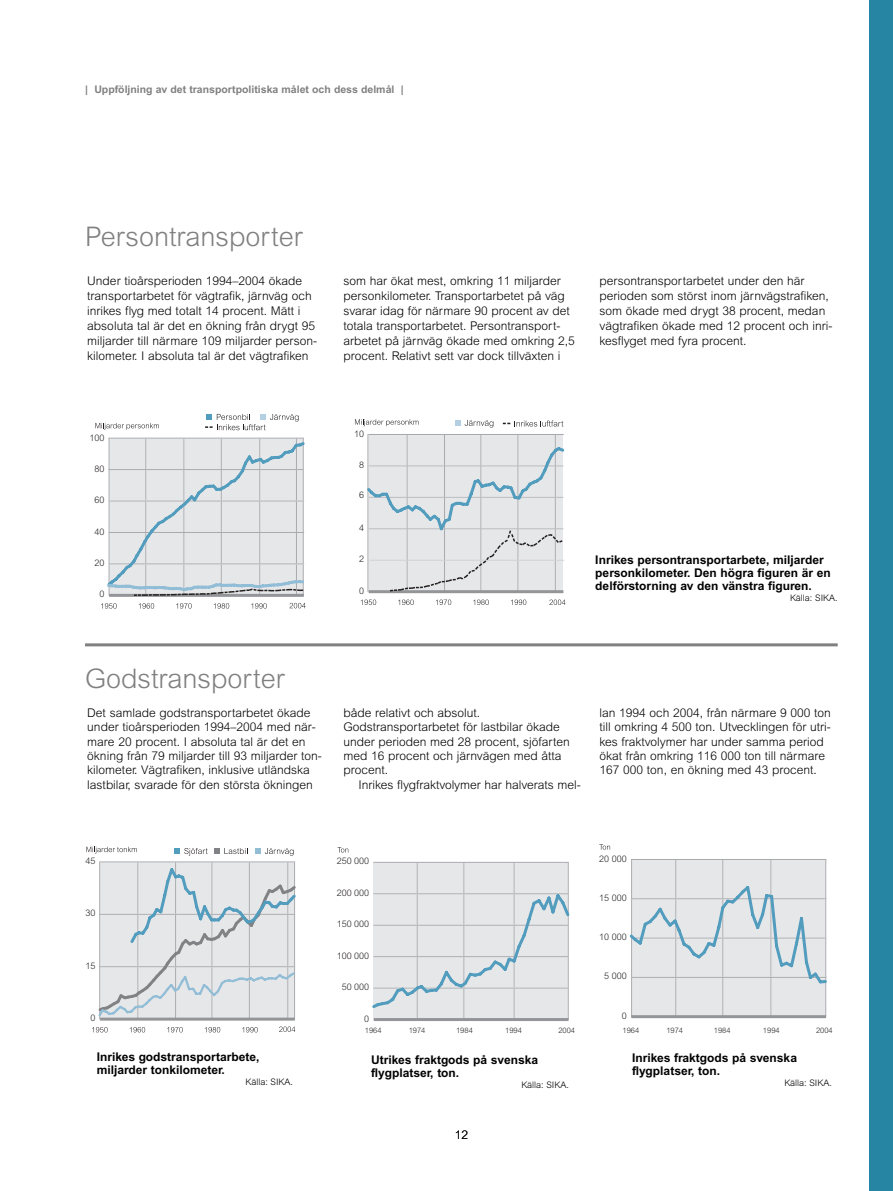
<style>
.page{position:relative;width:893px;height:1191px;background:#fff}
.page>*{position:absolute;margin:0;border:0;box-sizing:border-box;transform-origin:0 0}
.t1{font:300 27px "Arial";color:#808080}
.t2{font:300 12px/15px "Arial";color:#000}
.t3{font:700 12px/12.8px "Arial";color:#000}
.t4{font:700 10.5px "Arial";color:#808080}
.t5{font:300 9px "Arial";color:#231f20}
.t6{font:300 9px "Arial";color:#000}
.t7{font:300 7.5px "Arial";color:#231f20}
</style>
<div class="page">
<div style="left:869px;top:0;width:24px;height:1191px;background:#2585a2"></div>
<hr style="left:109px;top:594px;width:195px;height:3px;background:#939598">
<hr style="left:109px;top:438px;width:195px;height:1px;background:#a8a9ad">
<svg style="left:107px;top:439px;width:198px;height:157px;background:#dbdee2"></svg>
<svg style="left:101px;top:603px;width:16px;height:5px"></svg>
<svg style="left:139px;top:603px;width:15px;height:5px"></svg>
<svg style="left:176px;top:603px;width:16px;height:5px"></svg>
<svg style="left:214px;top:603px;width:15px;height:5px"></svg>
<svg style="left:251px;top:603px;width:16px;height:5px"></svg>
<svg style="left:95px;top:423px;width:64px;height:7px"></svg>
<svg style="left:205px;top:414px;width:94px;height:16px"></svg>
<svg style="left:290px;top:603px;width:16px;height:5px"></svg>
<div style="left:368px;top:434px;width:195px;height:158px;background:#e6e7e9"></div>
<hr style="left:368px;top:434px;width:1px;height:157px;background:#a8a9ad">
<hr style="left:407px;top:434px;width:1px;height:157px;background:#a8a9ad">
<hr style="left:444px;top:434px;width:1px;height:157px;background:#a8a9ad">
<hr style="left:480px;top:434px;width:1px;height:157px;background:#a8a9ad">
<hr style="left:517px;top:434px;width:1px;height:157px;background:#a8a9ad">
<hr style="left:555px;top:434px;width:1px;height:157px;background:#a8a9ad">
<hr style="left:369px;top:590px;width:194px;height:3px;background:#939598">
<hr style="left:369px;top:434px;width:194px;height:1px;background:#a8a9ad">
<svg style="left:367px;top:444px;width:198px;height:148px"></svg>
<svg style="left:361px;top:599px;width:15px;height:6px"></svg>
<svg style="left:398px;top:599px;width:16px;height:6px"></svg>
<svg style="left:436px;top:599px;width:15px;height:6px"></svg>
<svg style="left:473px;top:599px;width:16px;height:6px"></svg>
<svg style="left:511px;top:599px;width:15px;height:6px"></svg>
<svg style="left:455px;top:420px;width:38px;height:7px"></svg>
<svg style="left:355px;top:419px;width:63px;height:7px"></svg>
<svg style="left:502px;top:420px;width:61px;height:6px"></svg>
<svg style="left:549px;top:599px;width:16px;height:6px"></svg>
<hr style="left:249px;top:862px;width:1px;height:157px;background:#a8a9ad">
<hr style="left:287px;top:862px;width:1px;height:157px;background:#a8a9ad">
<hr style="left:294px;top:862px;width:1px;height:157px;background:#a8a9ad">
<hr style="left:99px;top:862px;width:1px;height:157px;background:#a8a9ad">
<hr style="left:137px;top:862px;width:1px;height:157px;background:#a8a9ad">
<hr style="left:175px;top:862px;width:1px;height:157px;background:#a8a9ad">
<hr style="left:212px;top:862px;width:1px;height:157px;background:#a8a9ad">
<hr style="left:100px;top:1017px;width:195px;height:3px;background:#939598">
<hr style="left:100px;top:861px;width:195px;height:1px;background:#a8a9ad">
<svg style="left:98px;top:865px;width:198px;height:153px;background:#dadee2"></svg>
<svg style="left:92px;top:1027px;width:16px;height:5px"></svg>
<svg style="left:130px;top:1027px;width:15px;height:5px"></svg>
<svg style="left:167px;top:1027px;width:16px;height:5px"></svg>
<svg style="left:205px;top:1027px;width:15px;height:5px"></svg>
<svg style="left:242px;top:1027px;width:16px;height:5px"></svg>
<svg style="left:174px;top:848px;width:34px;height:7px"></svg>
<svg style="left:214px;top:848px;width:34px;height:6px"></svg>
<svg style="left:255px;top:848px;width:39px;height:7px"></svg>
<svg style="left:86px;top:846px;width:51px;height:7px"></svg>
<svg style="left:279px;top:1026px;width:16px;height:6px"></svg>
<div style="left:373px;top:862px;width:195px;height:157px;background:#e6e7e9"></div>
<hr style="left:568px;top:862px;width:1px;height:157px;background:#a8a9ad">
<hr style="left:514px;top:862px;width:1px;height:157px;background:#a8a9ad">
<hr style="left:463px;top:862px;width:1px;height:157px;background:#a8a9ad">
<hr style="left:417px;top:862px;width:1px;height:157px;background:#a8a9ad">
<hr style="left:374px;top:1018px;width:194px;height:3px;background:#939598">
<hr style="left:374px;top:862px;width:194px;height:1px;background:#a8a9ad">
<svg style="left:372px;top:891px;width:198px;height:119px"></svg>
<svg style="left:337px;top:847px;width:11px;height:5px"></svg>
<div style="left:631px;top:859px;width:195px;height:158px;background:#e6e7e9"></div>
<hr style="left:631px;top:859px;width:1px;height:157px;background:#a8a9ad">
<hr style="left:675px;top:859px;width:1px;height:157px;background:#a8a9ad">
<hr style="left:722px;top:859px;width:1px;height:157px;background:#a8a9ad">
<hr style="left:770px;top:859px;width:1px;height:157px;background:#a8a9ad">
<hr style="left:825px;top:859px;width:1px;height:157px;background:#a8a9ad">
<hr style="left:631px;top:1015px;width:195px;height:3px;background:#939598">
<hr style="left:631px;top:859px;width:195px;height:1px;background:#a8a9ad">
<svg style="left:629px;top:883px;width:198px;height:103px"></svg>
<svg style="left:599px;top:844px;width:11px;height:5px"></svg>
<hr style="left:85px;top:643px;width:753px;height:3px;background:#808080">
<p class="t4" style="left:85px;top:85px;width:320px">| Uppföljning av det transportpolitiska målet och dess delmål |</p>
<h1 class="t1" style="left:85px;top:226px;width:219px">Persontransporter</h1>
<p class="t2" style="left:87px;top:274px;width:231px">Under tioårsperioden 1994–2004 ökade transportarbetet för vägtrafik, järnväg och inrikes flyg med totalt 14 procent. Mätt i absoluta tal är det en ökning från drygt 95 miljarder till närmare 109 miljarder person&shy;kilometer. I absoluta tal är det vägtrafiken</p>
<p class="t2" style="left:343px;top:274px;width:233px">som har ökat mest, omkring 11 miljarder personkilometer. Transportarbetet på väg svarar idag för närmare 90 procent av det totala transportarbetet. Persontransport&shy;arbetet på järnväg ökade med omkring 2,5 procent. Relativt sett var dock tillväxten i</p>
<p class="t2" style="left:600px;top:274px;width:234px">persontransportarbetet under den här perioden som störst inom järnvägstrafiken, som ökade med drygt 38 procent, medan vägtrafiken ökade med 12 procent och inri&shy;kesflyget med fyra procent.</p>
<p class="t5" style="left:90px;top:434px;width:17px">100</p>
<p class="t5" style="left:354px;top:430px;width:12px">10</p>
<p class="t5" style="left:95px;top:465px;width:12px">80</p>
<p class="t5" style="left:359px;top:461px;width:7px">8</p>
<p class="t5" style="left:95px;top:496px;width:12px">60</p>
<p class="t5" style="left:359px;top:491px;width:7px">6</p>
<p class="t5" style="left:95px;top:528px;width:12px">40</p>
<p class="t5" style="left:359px;top:524px;width:7px">4</p>
<p class="t5" style="left:95px;top:559px;width:12px">20</p>
<p class="t5" style="left:100px;top:591px;width:7px">0</p>
<p class="t5" style="left:359px;top:555px;width:7px">2</p>
<p class="t5" style="left:359px;top:587px;width:7px">0</p>
<p class="t3" style="left:595px;top:555px;width:237px">Inrikes persontransportarbete, miljarder personkilometer. Den högra figuren är en delförstorning av den vänstra figuren.</p>
<p class="t6" style="left:790px;top:594px;width:49px">Källa: SIKA.</p>
<h1 class="t1" style="left:85px;top:668px;width:201px">Godstransporter</h1>
<p class="t2" style="left:87px;top:706px;width:236px;line-height:14.4px">Det samlade godstransportarbetet ökade under tioårsperioden 1994–2004 med när&shy;mare 20 procent. I absoluta tal är det en ökning från 79 miljarder till 93 miljarder ton&shy;kilometer. Vägtrafiken, inklusive utländska lastbilar, svarade för den största ökningen</p>
<p class="t2" style="left:343px;top:706px;width:228px;line-height:14.4px">både relativt och absolut.<br>Godstransportarbetet för lastbilar ökade under perioden med 28 procent, sjöfarten med 16 procent och järnvägen med åtta procent.</p>
<p class="t2" style="left:358px;top:778px;width:224px">Inrikes flygfraktvolymer har halverats mel-</p>
<p class="t2" style="left:600px;top:706px;width:233px;line-height:14.4px">lan 1994 och 2004, från närmare 9 000 ton till omkring 4 500 ton. Utvecklingen för utri&shy;kes fraktvolymer har under samma period ökat från omkring 116 000 ton till närmare 167 000 ton, en ökning med 43 procent.</p>
<p class="t5" style="left:86px;top:857px;width:12px">45</p>
<p class="t5" style="left:86px;top:909px;width:12px">30</p>
<p class="t5" style="left:86px;top:962px;width:12px">15</p>
<p class="t5" style="left:91px;top:1014px;width:7px">0</p>
<p class="t3" style="left:97px;top:1051px;width:164px">Inrikes godstransportarbete, miljarder tonkilometer.</p>
<p class="t6" style="left:245px;top:1078px;width:49px">Källa: SIKA.</p>
<p class="t5" style="left:337px;top:857px;width:34px">250 000</p>
<p class="t5" style="left:337px;top:889px;width:34px">200 000</p>
<p class="t5" style="left:337px;top:920px;width:34px">150 000</p>
<p class="t5" style="left:337px;top:952px;width:34px">100 000</p>
<p class="t5" style="left:342px;top:983px;width:29px">50 000</p>
<p class="t5" style="left:364px;top:1015px;width:7px">0</p>
<p class="t7" style="left:365px;top:1028px;width:18px">1964</p>
<p class="t7" style="left:409px;top:1028px;width:18px">1974</p>
<p class="t7" style="left:456px;top:1028px;width:18px">1984</p>
<p class="t7" style="left:505px;top:1028px;width:18px">1994</p>
<p class="t7" style="left:558px;top:1028px;width:18px">2004</p>
<p class="t3" style="left:371px;top:1054px;width:168px">Utrikes fraktgods på svenska flygplatser, ton.</p>
<p class="t6" style="left:521px;top:1081px;width:49px">Källa: SIKA.</p>
<p class="t2" style="left:455px;top:1128px;width:15px">12</p>
<p class="t5" style="left:599px;top:855px;width:29px">20 000</p>
<p class="t5" style="left:599px;top:894px;width:29px">15 000</p>
<p class="t5" style="left:599px;top:933px;width:29px">10 000</p>
<p class="t5" style="left:604px;top:972px;width:24px">5 000</p>
<p class="t5" style="left:622px;top:1012px;width:7px">0</p>
<p class="t7" style="left:623px;top:1027px;width:18px">1964</p>
<p class="t7" style="left:666px;top:1027px;width:18px">1974</p>
<p class="t7" style="left:714px;top:1027px;width:18px">1984</p>
<p class="t7" style="left:763px;top:1027px;width:18px">1994</p>
<p class="t7" style="left:816px;top:1027px;width:18px">2004</p>
<p class="t3" style="left:632px;top:1052px;width:166px">Inrikes fraktgods på svenska flygplatser, ton.</p>
<p class="t6" style="left:784px;top:1079px;width:49px">Källa: SIKA.</p>
</div>
